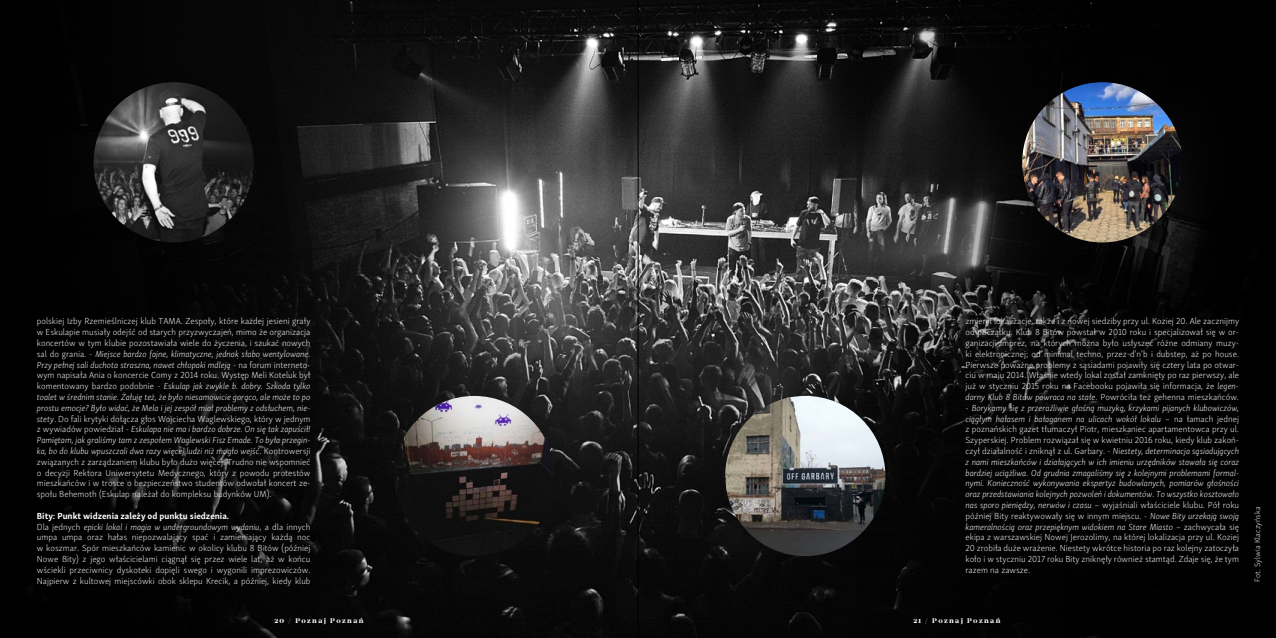
<style>
.page{position:relative;width:1276px;height:638px;background:#fff}
.page>*{position:absolute;margin:0;border:0;box-sizing:border-box;transform-origin:0 0}
.t1{font:300 9px/10.8px "Skolar Sans Pro";color:#fff;text-align:justify}
.t2{font:italic 300 9px/10.8px "Skolar Sans Pro";color:#fff;text-align:justify}
.t3{font:300 8px "Skolar Sans Pro";letter-spacing:.01em;color:#fff}
.t4{font:700 7px "Mirador";letter-spacing:.2em;color:#fff}
.s1{font-style:italic}
.s2{font-weight:700}
.s3{font-style:normal}
</style>
<div class="page">
<img style="left:319px;top:0;width:310px;height:638px">
<div style="left:0;top:0;width:319px;height:638px;background:#000"></div>
<img style="left:394px;top:396px;width:160px;height:160px;border-radius:80px">
<img style="left:94px;top:82px;width:160px;height:160px;border-radius:80px">
<img style="left:629px;top:0;width:227px;height:638px">
<svg style="left:856px;top:0;width:420px;height:638px;background:#0c0c0c"></svg>
<img style="left:725px;top:396px;width:160px;height:160px;border-radius:80px">
<img style="left:1022px;top:82px;width:160px;height:160px;border-radius:80px">
<hr style="left:638px;top:0;width:1px;height:638px;background:#000">
<p class="t1" style="left:37px;top:315px;width:275px">polskiej Izby Rzemieślniczej klub TAMA. Zespoły, które każdej jesieni grały w Eskulapie musiały odejść od starych przyzwyczajeń, mimo że organizacja koncertów w tym klubie pozostawiała wiele do życzenia, i szukać nowych sal do grania. - <span class="s1">Miejsce bardzo fajne, klimatyczne, jednak słabo wentylowane.<br>Przy pełnej sali duchota straszna, nawet chłopaki mdleją</span> - na forum interneto&shy;wym napisała Ania o koncercie Comy z 2014 roku. Występ Meli Koteluk był komentowany bardzo podobnie - <span class="s1">Eskulap jak zwykle b. dobry. Szkoda tylko toalet w średnim stanie. Żałuję też, że było niesamowicie gorąco, ale może to po prostu emocje? Było widać, że Mela i jej zespół miał problemy z odsłuchem, nie&shy;stety</span>. Do fali krytyki dołącza głos Wojciecha Waglewskiego, który w jednym z wywiadów powiedział - <span class="s1">Eskulapa nie ma i bardzo dobrze. On się tak zapuścił!<br>Pamiętam, jak graliśmy tam z zespołem Waglewski Fisz Emade. To była przegin&shy;ka, bo do klubu wpuszczali dwa razy więcej ludzi niż mogło wejść</span>. Kontrowersji związanych z zarządzaniem klubu było dużo więcej. Trudno nie wspomnieć o decyzji Rektora Uniwersytetu Medycznego, który z powodu protestów mieszkańców i w trosce o bezpieczeństwo studentów odwołał koncert ze&shy;społu Behemoth (Eskulap należał do kompleksu budynków UM).</p>
<p class="t1" style="left:37px;top:510px;width:275px;text-align:left"><span class="s2">Bity: Punkt widzenia zależy od punktu siedzenia.<br></span>Dla jednych <span class="s1">epicki lokal i magia w undergroundowym wydaniu</span>, a dla innych umpa umpa oraz hałas niepozwalający spać i zamieniający każdą noc w koszmar. Spór mieszkańców kamienic w okolicy klubu 8 Bitów (później Nowe Bity) z jego właścicielami ciągnął się przez wiele lat, aż w końcu wściekli przeciwnicy dyskoteki dopięli swego i wygonili imprezowiczów.<br>Najpierw z kultowej miejscówki obok sklepu Krecik, a później, kiedy klub</p>
<p class="t4" style="left:274px;top:616px;width:91px">20 / Poznaj Poznań</p>
<p class="t1" style="left:965px;top:315px;width:275px">zmienił lokalizacje, także i z nowej siedziby przy ul. Koziej 20. Ale zacznijmy od początku. Klub 8 Bitów powstał w 2010 roku i specjalizował się w or&shy;ganizacji imprez, na których można było usłyszeć różne odmiany muzy&shy;ki elektronicznej; od minimal techno, przez d'n'b i dubstep, aż po house.<br>Pierwsze poważne problemy z sąsiadami pojawiły się cztery lata po otwar&shy;ciu w maju 2014. Właśnie wtedy lokal został zamknięty po raz pierwszy, ale już w styczniu 2015 roku na Facebooku pojawiła się informacja, że <span class="s1">legen&shy;darny Klub 8 Bitów powraca na stałe</span>. Powróciła też gehenna mieszkańców.</p>
<p class="t2" style="left:965px;top:402px;width:275px"><span class="s3">-</span> Borykamy się z przeraźliwie głośną muzyką, krzykami pijanych klubowiczów, ciągłym hałasem i bałaganem na ulicach wokół lokalu <span class="s3">– na łamach jednej z poznańskich gazet tłumaczył Piotr, mieszkaniec apartamentowca przy ul.<br>Szyperskiej. Problem rozwiązał się w kwietniu 2016 roku, kiedy klub zakoń&shy;czył działalność i zniknął z ul. Garbary. -</span> Niestety, determinacja sąsiadujących z nami mieszkańców i działających w ich imieniu urzędników stawała się coraz bardziej uciążliwa. Od grudnia zmagaliśmy się z kolejnymi problemami formal&shy;nymi. Konieczność wykonywania ekspertyz budowlanych, pomiarów głośności oraz przedstawiania kolejnych pozwoleń i dokumentów. To wszystko kosztowało nas sporo pieniędzy, nerwów i czasu <span class="s3">– wyjaśniali właściciele klubu. Pół roku później Bity reaktywowały się w innym miejscu. -</span> Nowe Bity urzekają swoją kameralnością oraz przepięknym widokiem na Stare Miasto <span class="s3">– zachwycała się ekipa z warszawskiej Nowej Jerozolimy, na której lokalizacja przy ul. Koziej 20 zrobiła duże wrażenie. Niestety wkrótce historia po raz kolejny zatoczyła koło i w styczniu 2017 roku Bity zniknęły również stamtąd. Zdaje się, że tym razem na zawsze.</span></p>
<p class="t4" style="left:913px;top:616px;width:88px">21 / Poznaj Poznań</p>
<p class="t3" style="left:1251px;top:582px;width:77px;rotate:-90deg">Fot. Sylwia Klaczyńska</p>
</div>
